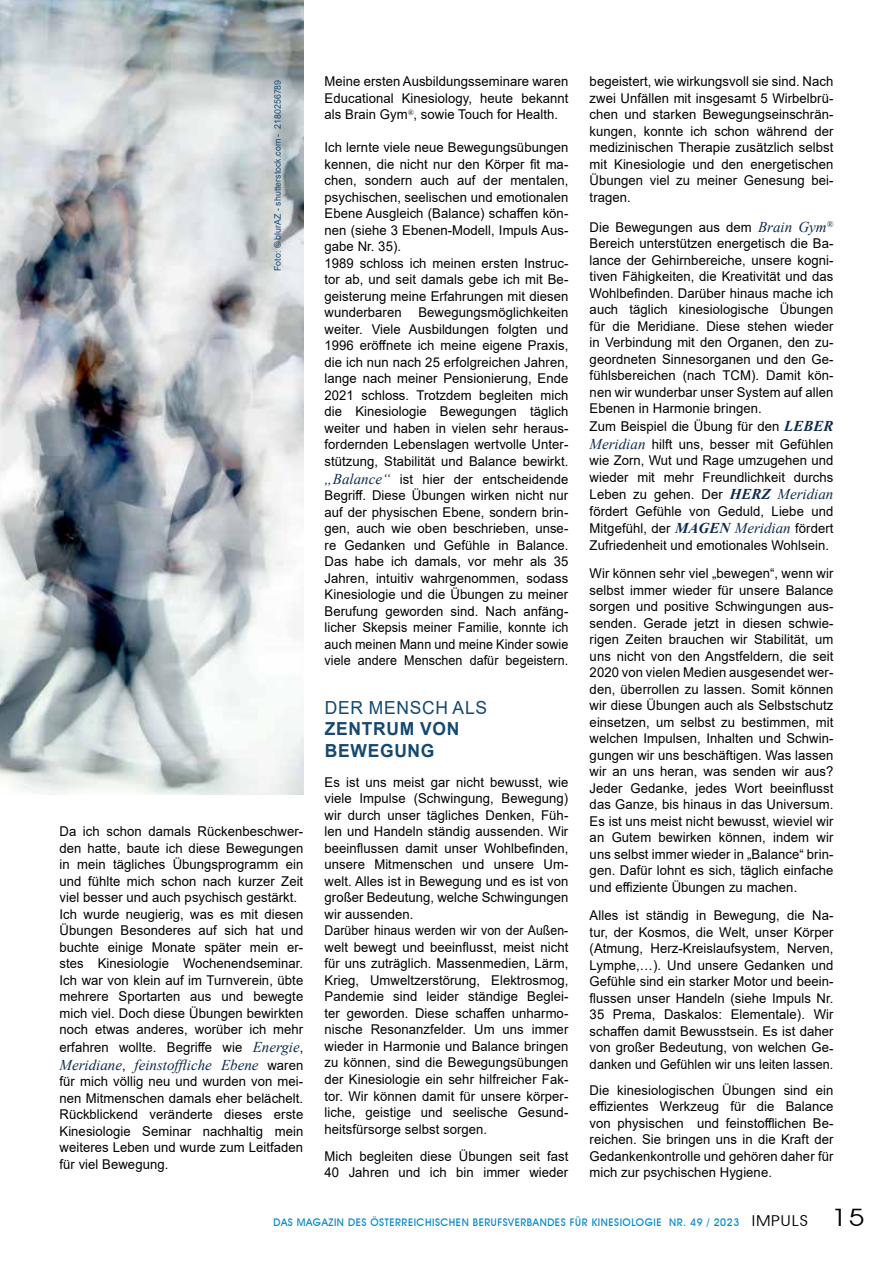
<style>
.page{position:relative;width:893px;height:1263px;background:#fff}
.page>*{position:absolute;margin:0;border:0;box-sizing:border-box;transform-origin:0 0}
.t1{font:700 18px/21.6px "Arial";letter-spacing:.04em;color:#144971}
.t2{font:18px "Arial";color:#144971}
.t3{font:italic 15px "Times New Roman";color:#0e2b4d}
.t4{font:13.5px/16.5px "Arial";letter-spacing:.005em;color:#000;text-align:justify}
.t5{font:500 10.5px "Avant Garde IT Cby BT";letter-spacing:.05em;color:#0089cf}
.t6{font:9px "Arial";color:#144971}
.s1{font-family:"Times New Roman";font-style:italic;font-size:15px;color:#0e2b4d}
.s2{font-family:"Times New Roman";font-weight:700;font-style:italic;font-size:15px;color:#0e2b4d}
.s3{font-family:"Arial";font-style:normal;font-size:13.5px;color:#000}
.s4{font-weight:400;font-size:15px;color:#000}
.s5{font-weight:400;font-size:24px;color:#000}
</style>
<div class="page">
<img style="left:0;top:0;width:303px;height:794px">
<p class="t6" style="left:271px;top:271px;width:193px;rotate:-90deg">Foto: © blurAZ - shutterstock.com - 2180256789</p>
<p class="t4" style="left:590px;top:73px;width:245px">begeistert, wie wirkungsvoll sie sind. Nach zwei Unfällen mit insgesamt 5 Wirbelbrü&shy;chen und starken Bewegungseinschrän&shy;kungen, konnte ich schon während der medizinischen Therapie zusätzlich selbst mit Kinesiologie und den energetischen Übungen viel zu meiner Genesung bei&shy;tragen.</p>
<p class="t4" style="left:325px;top:73px;width:245px">Meine ersten Ausbildungsseminare waren Educational Kinesiology, heute bekannt als Brain Gym<sup>®</sup>, sowie Touch for Health.</p>
<p class="t4" style="left:325px;top:139px;width:245px;text-align:left">Ich lernte viele neue Bewegungsübungen kennen, die nicht nur den Körper fit ma&shy;chen, sondern auch auf der mentalen, psychischen, seelischen und emotionalen Ebene Ausgleich (Balance) schaffen kön&shy;nen (siehe 3 Ebenen-Modell, I mpuls Aus&shy;gabe Nr. 35).<br>1989 schloss ich meinen ersten Instruc&shy;tor ab, und seit damals gebe ich mit Be&shy;geisterung meine Erfahrungen mit diesen wunderbaren Bewegungsmöglichkeiten weiter. Viele Ausbildungen folgten und 1996 eröffnete ich meine eigene Praxis, die ich nun nach 25 erfolgreichen Jahren, lange nach meiner Pensionierung, Ende 2021 schloss. Trotzdem begleiten mich die Kinesiologie Bewegungen täglich weiter und haben in vielen sehr heraus&shy;fordernden Lebenslagen wertvolle Unter&shy;stützung, Stabilität und Balance bewirkt. <span class="s1">„Balance“</span> ist hier der entscheidende Begriff. Diese Übungen wirken nicht nur auf der physischen Ebene, sondern brin&shy;gen, auch wie oben beschrieben, unse&shy;re Gedanken und Gefühle in Balance.<br>Das habe ich damals, vor mehr als 35<br>Jahren, intuitiv wahrgenommen, sodass Kinesiologie und die Übungen zu meiner Berufung geworden sind. Nach anfäng&shy;licher Skepsis meiner Familie, konnte ich auch meinen Mann und meine Kinder sowie viele andere Menschen dafür begeistern.</p>
<h1 class="t2" style="left:325px;top:695px;width:72px">Der Mens</h1>
<h1 class="t2" style="left:422px;top:695px;width:43px">ch als</h1>
<h1 class="t1" style="left:325px;top:718px;width:136px">ZENTRUM VON<br>BEWEGUNG</h1>
<p class="t4" style="left:325px;top:774px;width:245px;text-align:left">Es ist uns meist gar nicht bewusst, wie viele Impulse (Schwingung, Bewegung) wir durch unser tägliches Denken, Füh&shy;len und Handeln ständig aussenden. Wir beeinflussen damit unser Wohlbefinden, unsere Mitmenschen und unsere Um&shy;welt. Alles ist in Bewegung und es ist von großer Bedeutung, welche Schwingungen wir aussenden.<br>Darüber hinaus werden wir von der Außen&shy;welt bewegt und beeinflusst, meist nicht für uns zuträglich. Massenmedien, Lärm, Krieg, Umweltzerstörung, Elektrosmog, Pandemie sind leider ständige Beglei&shy;ter geworden. Diese schaffen unharmo&shy;nische Resonanzfelder. Um uns immer wieder in Harmonie und Balance bringen zu können, sind die Bewegungsübungen der Kinesiologie ein sehr hilfreicher Fak&shy;tor. Wir können damit für unsere körper&shy;liche, geistige und seelische Gesund&shy;heitsfürsorge selbst sorgen.</p>
<p class="t4" style="left:325px;top:1147px;width:245px">Mich begleiten diese Übungen seit fast<br>40 Jahren und ich bin immer wieder</p>
<p class="t4" style="left:590px;top:218px;width:245px;text-align:left">Die Bewegungen aus dem <span class="s1">Brain Gym</span><sup>® </sup>Bereich unterstützen energetisch die Ba&shy;lance der Gehirnbereiche, unsere kogni&shy;tiven Fähigkeiten, die Kreativität und das Wohlbefinden. Darüber hinaus mache ich auch täglich kinesiologische Übungen für die Meridiane. Diese stehen wieder in Verbindung mit den Organen, den zu&shy;geordneten Sinnesorganen und den Ge&shy;fühlsbereichen (nach TCM). Damit kön&shy;nen wir wunderbar unser System auf allen Ebenen in Harmonie bringen.<br>Zum Beispiel die Übung für den <span class="s2">LEBER </span><span class="s1">Meridian</span> hilft uns, besser mit Gefühlen wie Zorn, Wut und Rage umzugehen und wieder mit mehr Freundlichkeit durchs Leben zu gehen. Der <span class="s2">HERZ</span> <span class="s1">Meridian </span>fördert Gefühle von Geduld, Liebe und Mitgefühl, der <span class="s2">MAGEN</span> <span class="s1">Meridian</span> fördert Zufriedenheit und emotionales Wohlsein.</p>
<p class="t4" style="left:590px;top:565px;width:245px">Wir können sehr viel „bewegen“, wenn wir selbst immer wieder für unsere Balance sorgen und positive Schwingungen aus&shy;senden. Gerade jetzt in diesen schwie&shy;rigen Zeiten brauchen wir Stabilität, um uns nicht von den Angstfeldern, die seit 2020 von vielen Medien ausgesendet wer&shy;den, überrollen zu lassen. Somit können wir diese Übungen auch als Selbstschutz einsetzen, um selbst zu bestimmen, mit welchen Impulsen, Inhalten und Schwin&shy;gungen wir uns beschäftigen. Was lassen wir an uns heran, was senden wir aus?<br>Jeder Gedanke, jedes Wort beeinflusst das Ganze, bis hinaus in das Universum.<br>Es ist uns meist nicht bewusst, wieviel wir an Gutem bewirken können, indem wir uns selbst immer wieder in „Balance“ brin&shy;gen. Dafür lohnt es sich, täglich einfache und effiziente Übungen zu machen.</p>
<p class="t4" style="left:590px;top:907px;width:245px">Alles ist ständig in Bewegung, die Na&shy;tur, der Kosmos, die Welt, unser Körper (Atmung, Herz-Kreislaufsystem, Nerven, Lymphe,…). Und unsere Gedanken und Gefühle sind ein starker Motor und beein&shy;flussen unser Handeln (siehe Impuls Nr.<br>35 Prema, Daskalos: Elementale). Wir schaffen damit Bewusstsein. Es ist daher von großer Bedeutung, von welchen Ge&shy;danken und Gefühlen wir uns leiten lassen.</p>
<p class="t4" style="left:590px;top:1081px;width:245px">Die kinesiologischen Übungen sind ein effizientes Werkzeug für die Balance von physischen und feinstofflichen Be&shy;reichen. Sie bringen uns in die Kraft der Gedankenkontrolle und gehören daher für mich zur psychischen Hygiene.</p>
<p class="t4" style="left:60px;top:823px;width:245px;text-align:left">Da ich schon damals Rückenbeschwer&shy;den hatte, baute ich diese Bewegungen in mein tägliches Übungsprogramm ein und fühlte mich schon nach kurzer Zeit viel besser und auch psychisch gestärkt.<br>Ich wurde neugierig, was es mit diesen Übungen Besonderes auf sich hat und buchte einige Monate später mein er&shy;stes Kinesiologie Wochenendseminar.<br>Ich war von klein auf im Turnverein, übte mehrere Sportarten aus und bewegte mich viel. Doch diese Übungen bewirkten noch etwas anderes, worüber ich mehr erfahren wollte. Begriffe wie <span class="s1">Energie</span>,</p>
<p class="t3" style="left:60px;top:1054px;width:245px">Meridiane<span class="s3">,</span> feinstoffliche Ebene <span class="s3">waren</span></p>
<p class="t4" style="left:60px;top:1073px;width:245px">für mich völlig neu und wurden von mei&shy;nen Mitmenschen damals eher belächelt.<br>Rückblickend veränderte dieses erste Kinesiologie Seminar nachhaltig mein weiteres Leben und wurde zum Leitfaden für viel Bewegung.</p>
<p class="t5" style="left:274px;top:1216px;width:593px">DAS MAGAZIN DES ÖSTERREICHISCHEN BERUFSVERBANDES FÜR KINESIOLOGIE NR. 49 / 2023 <span class="s4">IMPULS</span> <span class="s5">15</span></p>
</div>
